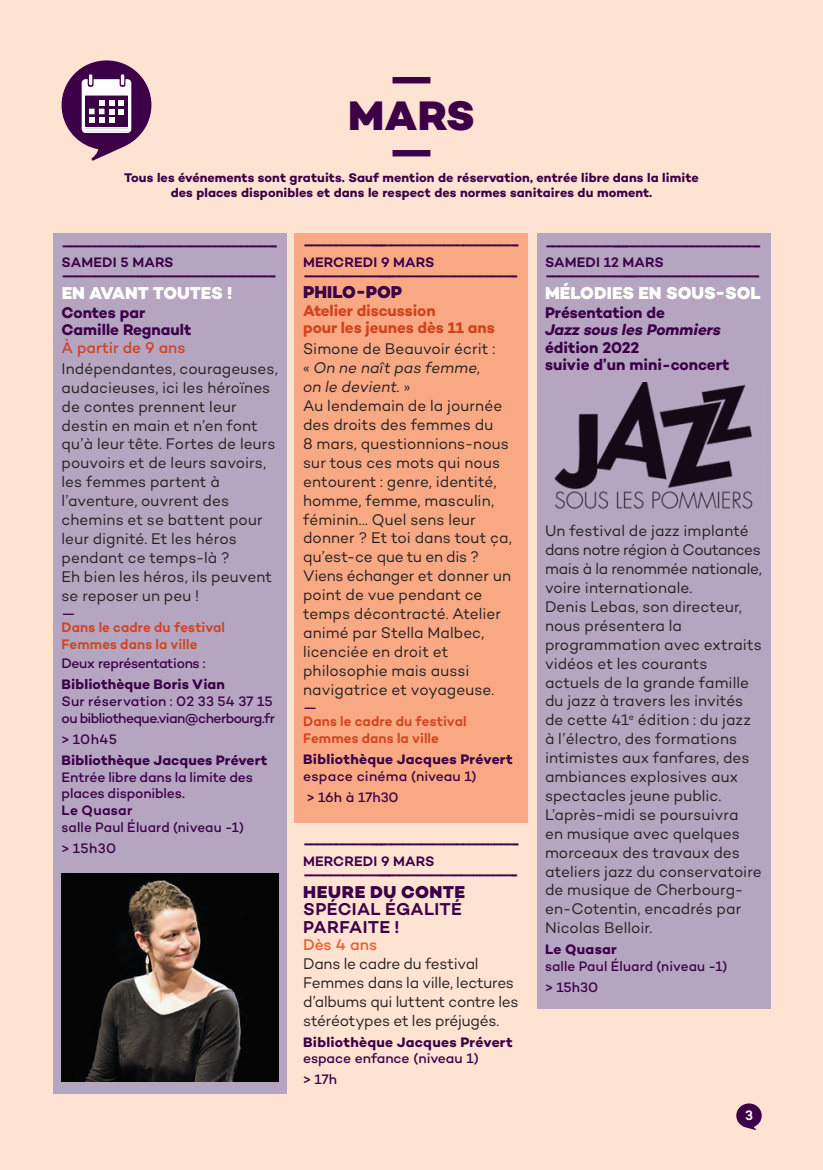
<style>
.page{position:relative;width:823px;height:1170px;background:#fee2d2}
.page>*{position:absolute;margin:0;border:0;box-sizing:border-box;transform-origin:0 0}
.t1{font:800 42px/36.8px "Campton";color:#3c0048;text-align:center}
.t2{font:800 17.5px "Campton";color:#fff}
.t3{font:600 17.5px/17.5px "Campton";letter-spacing:.015em;color:#3c0048}
.t4{font:800 17.5px "Campton";letter-spacing:.015em;color:#3c0048}
.t5{font:15.75px/18.9px "Campton";letter-spacing:.005em;color:#231f20}
.t6{font:15.75px/18.9px "Campton";letter-spacing:-.015em;color:#231f20}
.t7{font:700 15.75px/17.5px "Campton";color:#3c0048}
.t8{font:700 15.75px/17.5px "Campton";letter-spacing:-.01em;color:#d0431c}
.t9{font:italic 700 15.75px "Campton";letter-spacing:-.005em;color:#3c0048}
.t10{font:500 15.75px "Campton";color:#d0431c}
.t11{font:500 15.75px "Campton";color:#f15929}
.t12{font:700 14px "Campton";letter-spacing:.015em;color:#3c0048}
.t13{font:500 14px/16.8px "Campton";letter-spacing:-.01em;color:#3c0048}
.t14{font:600 14px/16.8px "Campton";letter-spacing:.01em;color:#d0431c}
.t15{font:500 14px/21px "Campton";letter-spacing:.01em;color:#3c0048}
.t16{font:600 14px "Campton";letter-spacing:.01em;color:#3c0048}
.t17{font:500 14px/16.8px "Campton";letter-spacing:-.04em;color:#3c0048}
.t18{font:500 14px/21px "Campton";letter-spacing:.015em;color:#3c0048}
.t19{font:600 14px "Campton";color:#fff}
.t20{font:700 12.78px/15.4px "Campton";letter-spacing:.005em;color:#3c0048;text-align:center}
.s1{font-style:italic}
</style>
<div class="page">
<svg style="left:61px;top:60px;width:90px;height:101px"></svg>
<svg style="left:736px;top:1103px;width:25px;height:27px"></svg>
<div style="left:54px;top:233px;width:233px;height:860px;background:#b5a5c0"></div>
<div style="left:537px;top:233px;width:233px;height:776px;background:#b5a5c0"></div>
<img style="left:62px;top:873px;width:216px;height:208px">
<div style="left:295px;top:233px;width:233px;height:590px;background:#f8a983"></div>
<img style="left:554px;top:382px;width:199px;height:127px">
<h1 class="t1" style="left:348px;top:61px;width:128px">—<br>MARS —</h1>
<p class="t20" style="left:124px;top:170px;width:576px">Tous les événements sont gratuits. Sauf mention de réservation, entrée libre dans la limite des places disponibles et dans le respect des normes sanitaires du moment.</p>
<p class="t12" style="left:62px;top:237px;width:218px">––––––——–---–—–———–––––––––––-</p>
<p class="t16" style="left:62px;top:254px;width:113px">SAMEDI 5 MARS</p>
<p class="t12" style="left:62px;top:268px;width:217px">–––––––——–---––———–––––––––––-</p>
<p class="t2" style="left:62px;top:282px;width:172px">EN AVANT TOUTES !</p>
<p class="t7" style="left:62px;top:303px;width:131px">Contes par<br>Camille Regnault</p>
<p class="t10" style="left:62px;top:337px;width:125px">À partir de 9 ans</p>
<p class="t5" style="left:62px;top:359px;width:218px">Indépendantes, courageuses, audacieuses, ici les héroïnes de contes prennent leur destin en main et n’en font qu’à leur tête. Fortes de leurs pouvoirs et de leurs savoirs, les femmes partent à l’aventure, ouvrent des chemins et se battent pour leur dignité. Et les héros pendant ce temps-là ?<br>Eh bien les héros, ils peuvent se reposer un peu !</p>
<p class="t13" style="left:62px;top:605px;width:16px">—</p>
<p class="t14" style="left:62px;top:619px;width:165px">Dans le cadre du festival<br>Femmes dans la ville</p>
<p class="t13" style="left:62px;top:655px;width:146px">Deux représentations :</p>
<p class="t12" style="left:62px;top:675px;width:165px">Bibliothèque Boris Vian</p>
<p class="t17" style="left:62px;top:692px;width:215px">Sur réservation : 02 33 54 37 15 ou bibliotheque.vian@cherbourg.fr</p>
<p class="t13" style="left:62px;top:730px;width:57px">&gt; 10h45</p>
<p class="t12" style="left:62px;top:751px;width:207px">Bibliothèque Jacques Prévert</p>
<p class="t13" style="left:62px;top:768px;width:193px">Entrée libre dans la limite des places disponibles.</p>
<p class="t16" style="left:62px;top:801px;width:72px">Le Quasar</p>
<p class="t15" style="left:62px;top:816px;width:184px">salle Paul Éluard (niveau -1) &gt; 15h30</p>
<p class="t12" style="left:303px;top:236px;width:218px">––––––——–---–—–———–––––––––––-</p>
<p class="t16" style="left:303px;top:253px;width:133px">MERCREDI 9 MARS</p>
<p class="t12" style="left:303px;top:267px;width:217px">–––––––——–---––———–––––––––––-</p>
<p class="t4" style="left:303px;top:281px;width:100px">PHILO-POP</p>
<p class="t8" style="left:303px;top:302px;width:193px">Atelier discussion<br>pour les jeunes dès 11 ans</p>
<p class="t5" style="left:303px;top:339px;width:210px">Simone de Beauvoir écrit :<br>« <span class="s1">On ne naît pas femme,<br>on le devient.</span> »<br>Au lendemain de la journée des droits des femmes du<br>8 mars, questionnions-nous sur tous ces mots qui nous entourent : genre, identité, homme, femme, masculin, féminin... Quel sens leur donner ? Et toi dans tout ça, qu’est-ce que tu en dis ?<br>Viens échanger et donner un point de vue pendant ce temps décontracté. Atelier animé par Stella Malbec, licenciée en droit et philosophie mais aussi navigatrice et voyageuse.</p>
<p class="t13" style="left:303px;top:699px;width:16px">—</p>
<p class="t14" style="left:303px;top:713px;width:165px">Dans le cadre du festival<br>Femmes dans la ville</p>
<p class="t12" style="left:303px;top:750px;width:211px">Bibliothèque Jacques Prévert</p>
<p class="t18" style="left:303px;top:765px;width:175px">espace cinéma (niveau 1) &gt; 16h à 17h30</p>
<p class="t12" style="left:303px;top:835px;width:218px">––––––——–---–—–———–––––––––––-</p>
<p class="t16" style="left:303px;top:852px;width:133px">MERCREDI 9 MARS</p>
<p class="t12" style="left:303px;top:866px;width:217px">–––––––——–---––———–––––––––––-</p>
<p class="t4" style="left:303px;top:880px;width:163px">HEURE DU CONTE</p>
<p class="t3" style="left:303px;top:900px;width:160px">SPÉCIAL ÉGALITÉ<br>PARFAITE !</p>
<p class="t11" style="left:303px;top:935px;width:76px">Dès 4 ans</p>
<p class="t6" style="left:303px;top:954px;width:217px">Dans le cadre du festival<br>Femmes dans la ville, lectures d’albums qui luttent contre les stéréotypes et les préjugés.</p>
<p class="t12" style="left:303px;top:1033px;width:211px">Bibliothèque Jacques Prévert</p>
<p class="t13" style="left:303px;top:1048px;width:177px;line-height:21px">espace enfance (niveau 1) &gt; 17h</p>
<p class="t12" style="left:545px;top:237px;width:218px">––––––——–---–—–———–––––––––––-</p>
<p class="t16" style="left:545px;top:254px;width:120px">SAMEDI 12 MARS</p>
<p class="t12" style="left:545px;top:268px;width:217px">–––––––——–---––———–––––––––––-</p>
<p class="t2" style="left:545px;top:282px;width:217px">MÉLODIES EN SOUS-SOL</p>
<p class="t7" style="left:545px;top:303px;width:121px">Présentation de</p>
<p class="t9" style="left:545px;top:320px;width:177px">Jazz sous les Pommiers</p>
<p class="t7" style="left:545px;top:338px;width:186px">édition 2022<br>suivie d’un mini-concert</p>
<p class="t5" style="left:545px;top:521px;width:218px">Un festival de jazz implanté dans notre région à Coutances mais à la renommée nationale, voire internationale.<br>Denis Lebas, son directeur, nous présentera la programmation avec extraits vidéos et les courants actuels de la grande famille du jazz à travers les invités de cette 41<sup>e</sup> édition : du jazz à l’électro, des formations intimistes aux fanfares, des ambiances explosives aux spectacles jeune public.<br>L’après-midi se poursuivra<br>en musique avec quelques morceaux des travaux des ateliers jazz du conservatoire de musique de Cherbourg&shy;en-Cotentin, encadrés par<br>Nicolas Belloir.</p>
<p class="t12" style="left:545px;top:940px;width:73px">Le Quasar</p>
<p class="t15" style="left:545px;top:955px;width:184px">salle Paul Éluard (niveau -1) &gt; 15h30</p>
<p class="t19" style="left:745px;top:1106px;width:9px">3</p>
</div>
